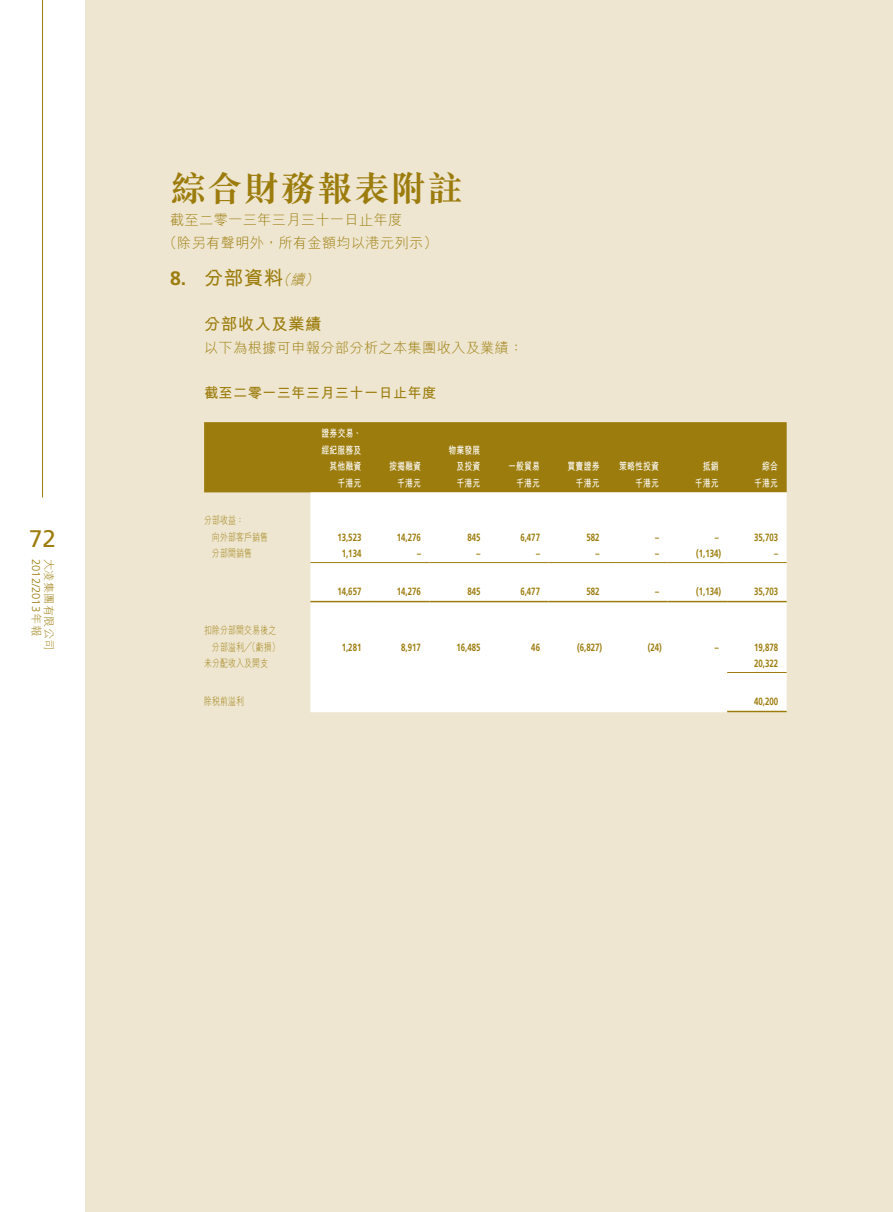
<style>
.page{position:relative;width:893px;height:1212px;background:#fff}
.page>*{position:absolute;margin:0;border:0;box-sizing:border-box;transform-origin:0 0}
.t1{font:700 36px "M Sung HK";letter-spacing:.02em;color:#9c7c0c}
.t2{font:24px "Frutiger LT Std";color:#9c7c0c}
.t3{font:700 19.5px "M Hei HK";color:#9c7c0c}
.t4{font:700 16.5px "M Hei HK";letter-spacing:.02em;color:#9c7c0c}
.t5{font:300 14.25px/22.5px "M Hei HK";letter-spacing:.02em;color:#9c7c0c}
.t6{font:700 14.25px "M Hei HK";letter-spacing:.02em;color:#9c7c0c}
.t7{font:300 11.25px "Frutiger LT Std";color:#9c7c0c}
.t8{font:300 11.25px "M Hei HK";letter-spacing:.02em;color:#9c7c0c}
.t9{font:700 10.5px "Frutiger LT Std";color:#9c7c0c;scale:.75 1}
.t10{font:700 10.5px/16.5px "M Hei HK";letter-spacing:.02em;color:#fff;text-align:right;scale:.75 1}
.t11{font:300 10.5px/16.5px "M Hei HK";letter-spacing:.02em;color:#9c7c0c;scale:.75 1}
.s1{font-family:"M Hei HK"}
.s2{font-family:"Frutiger LT Std"}
.s3{font-weight:300;font-style:italic;font-size:14.25px}
</style>
<div class="page">
<hr style="left:42px;top:0;width:1px;height:497px;background:#9c7c0c">
<div style="left:85px;top:0;width:808px;height:1212px;background:#eee6d0"></div>
<div style="left:204px;top:422px;width:583px;height:70px;background:#9c7c0c"></div>
<div style="left:310px;top:492px;width:477px;height:220px;background:#fff"></div>
<hr style="left:310px;top:562px;width:60px;height:1px;background:#9c7c0c">
<hr style="left:370px;top:562px;width:59px;height:1px;background:#9c7c0c">
<hr style="left:429px;top:562px;width:60px;height:1px;background:#9c7c0c">
<hr style="left:489px;top:562px;width:60px;height:1px;background:#9c7c0c">
<hr style="left:549px;top:562px;width:59px;height:1px;background:#9c7c0c">
<hr style="left:608px;top:562px;width:60px;height:1px;background:#9c7c0c">
<hr style="left:668px;top:562px;width:59px;height:1px;background:#9c7c0c">
<hr style="left:727px;top:562px;width:60px;height:1px;background:#9c7c0c">
<hr style="left:310px;top:601px;width:60px;height:1px;background:#9c7c0c">
<hr style="left:370px;top:601px;width:59px;height:1px;background:#9c7c0c">
<hr style="left:429px;top:601px;width:60px;height:1px;background:#9c7c0c">
<hr style="left:489px;top:601px;width:60px;height:1px;background:#9c7c0c">
<hr style="left:549px;top:601px;width:59px;height:1px;background:#9c7c0c">
<hr style="left:608px;top:601px;width:60px;height:1px;background:#9c7c0c">
<hr style="left:668px;top:601px;width:59px;height:1px;background:#9c7c0c">
<hr style="left:727px;top:601px;width:60px;height:1px;background:#9c7c0c">
<hr style="left:727px;top:672px;width:60px;height:1px;background:#9c7c0c">
<hr style="left:727px;top:711px;width:60px;height:1px;background:#9c7c0c">
<h2 class="t2" style="left:29px;top:525px;width:28px">72</h2>
<p class="t7" style="left:42px;top:559px;width:79px;rotate:90deg">2012/2013 <span class="s1">年報</span></p>
<p class="t8" style="left:55px;top:559px;width:93px;rotate:90deg">大凌集團有限公司</p>
<h1 class="t1" style="left:170px;top:171px;width:295px">綜合財務報表附註</h1>
<h3 class="t5" style="left:163px;top:209px;width:276px;text-indent:7px">截至二零一三年三月三十一日止年度<br>（除另有聲明外，所有金額均以港元列示）</h3>
<h3 class="t3" style="left:170px;top:264px;width:153px"><span class="s2">8.</span> 分部資料<span class="s3">（續）</span></h3>
<h3 class="t4" style="left:204px;top:312px;width:119px">分部收入及業績</h3>
<h3 class="t5" style="left:204px;top:336px;width:321px">以下為根據可申報分部分析之本集團收入及業績：</h3>
<h3 class="t6" style="left:204px;top:382px;width:234px">截至二零一三年三月三十一日止年度</h3>
<p class="t10" style="left:321px;top:424px;width:55px">證券交易、經紀服務及其他融資</p>
<p class="t10" style="left:448px;top:441px;width:44px">物業發展及投資</p>
<p class="t10" style="left:508px;top:457px;width:44px">一般貿易</p>
<p class="t10" style="left:568px;top:457px;width:44px">買賣證券</p>
<p class="t10" style="left:619px;top:457px;width:55px">策略性投資</p>
<p class="t10" style="left:703px;top:457px;width:23px">抵銷</p>
<p class="t10" style="left:762px;top:457px;width:23px">綜合</p>
<p class="t10" style="left:389px;top:457px;width:44px">按揭融資</p>
<p class="t11" style="left:212px;top:512px;width:76px;text-indent:-8px">分部收益：<br>向外部客戶銷售</p>
<p class="t10" style="left:337px;top:474px;width:33px">千港元</p>
<p class="t10" style="left:397px;top:474px;width:33px">千港元</p>
<p class="t10" style="left:457px;top:474px;width:33px">千港元</p>
<p class="t10" style="left:516px;top:474px;width:33px">千港元</p>
<p class="t10" style="left:576px;top:474px;width:33px">千港元</p>
<p class="t10" style="left:635px;top:474px;width:33px">千港元</p>
<p class="t10" style="left:695px;top:474px;width:33px">千港元</p>
<p class="t10" style="left:754px;top:474px;width:33px">千港元</p>
<p class="t9" style="left:337px;top:531px;width:34px">13,523</p>
<p class="t9" style="left:397px;top:531px;width:34px">14,276</p>
<p class="t9" style="left:467px;top:531px;width:19px">845</p>
<p class="t9" style="left:520px;top:531px;width:28px">6,477</p>
<p class="t9" style="left:586px;top:531px;width:19px">582</p>
<p class="t9" style="left:655px;top:531px;width:7px">–</p>
<p class="t9" style="left:715px;top:531px;width:7px">–</p>
<p class="t9" style="left:754px;top:531px;width:34px">35,703</p>
<p class="t11" style="left:212px;top:545px;width:55px">分部間銷售</p>
<p class="t9" style="left:342px;top:547px;width:28px">1,134</p>
<p class="t9" style="left:417px;top:547px;width:7px">–</p>
<p class="t9" style="left:477px;top:547px;width:7px">–</p>
<p class="t9" style="left:536px;top:547px;width:7px">–</p>
<p class="t9" style="left:596px;top:547px;width:7px">–</p>
<p class="t9" style="left:655px;top:547px;width:7px">–</p>
<p class="t9" style="left:696px;top:547px;width:35px">(1,134)</p>
<p class="t9" style="left:774px;top:547px;width:7px">–</p>
<p class="t9" style="left:337px;top:585px;width:34px">14,657</p>
<p class="t9" style="left:397px;top:585px;width:34px">14,276</p>
<p class="t9" style="left:467px;top:585px;width:19px">845</p>
<p class="t9" style="left:520px;top:585px;width:28px">6,477</p>
<p class="t9" style="left:586px;top:585px;width:19px">582</p>
<p class="t9" style="left:655px;top:585px;width:7px">–</p>
<p class="t9" style="left:696px;top:585px;width:35px">(1,134)</p>
<p class="t9" style="left:754px;top:585px;width:34px">35,703</p>
<p class="t11" style="left:212px;top:622px;width:92px;text-indent:-8px">扣除分部間交易後之分部溢利╱（虧損）</p>
<p class="t9" style="left:342px;top:641px;width:28px">1,281</p>
<p class="t9" style="left:401px;top:641px;width:28px">8,917</p>
<p class="t9" style="left:456px;top:641px;width:34px">16,485</p>
<p class="t9" style="left:531px;top:641px;width:13px">46</p>
<p class="t9" style="left:577px;top:641px;width:35px">(6,827)</p>
<p class="t9" style="left:648px;top:641px;width:20px">(24)</p>
<p class="t9" style="left:715px;top:641px;width:7px">–</p>
<p class="t9" style="left:754px;top:641px;width:34px">19,878</p>
<p class="t11" style="left:204px;top:655px;width:87px">未分配收入及開支</p>
<p class="t9" style="left:754px;top:657px;width:34px">20,322</p>
<p class="t11" style="left:204px;top:692px;width:55px">除稅前溢利</p>
<p class="t9" style="left:754px;top:695px;width:34px">40,200</p>
</div>
